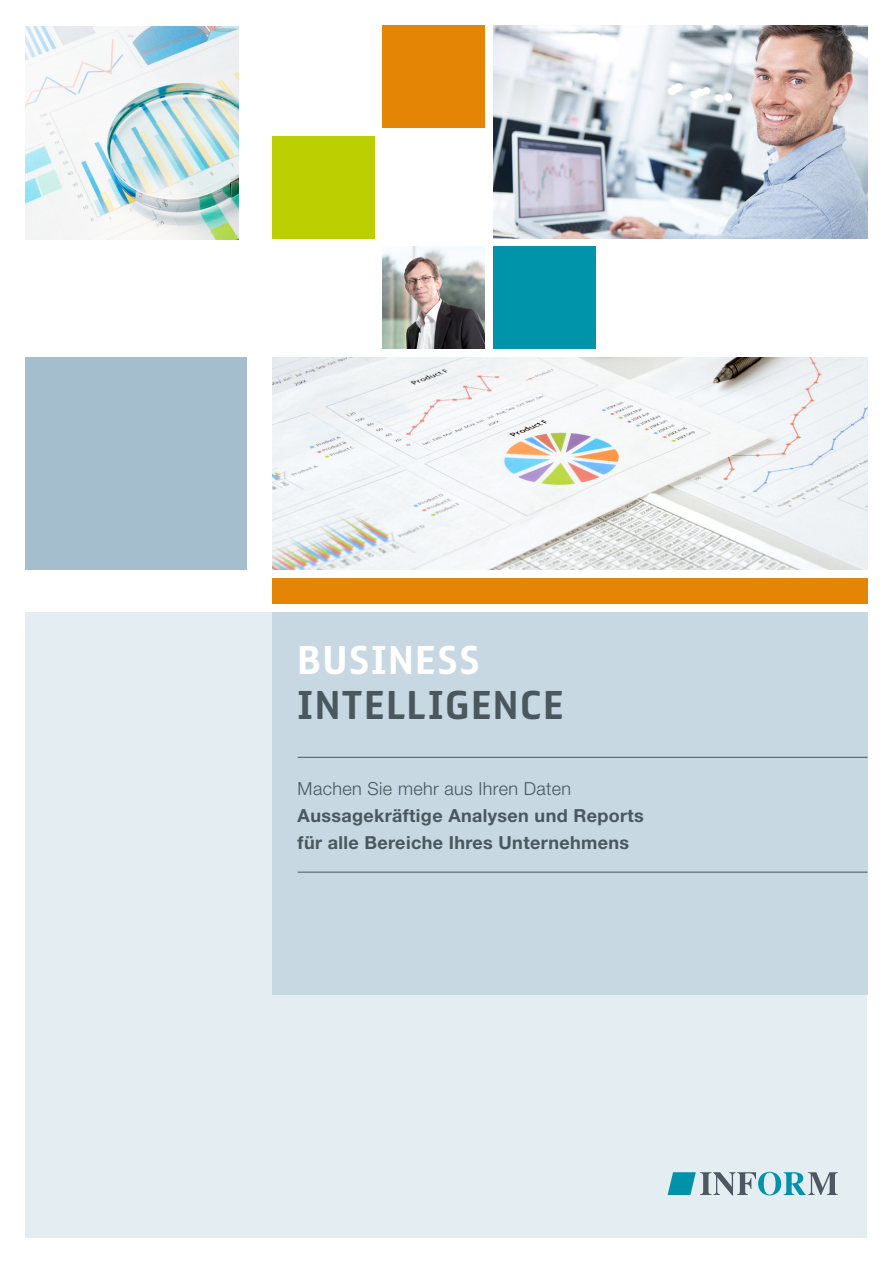
<style>
.page{position:relative;width:893px;height:1263px;background:#fff}
.page>*{position:absolute;margin:0;border:0;box-sizing:border-box;transform-origin:0 0}
.t1{font:700 36px "FS Truman";letter-spacing:.05em;color:#4a575d}
.t2{font:700 36px "FS Truman";letter-spacing:.05em;color:#fff}
.t3{font:700 18px/27px "Helvetica Neue LT Std";letter-spacing:.02em;color:#4a575d}
.t4{font:300 18px "Helvetica Neue LT Std";letter-spacing:.02em;color:#4a575d}
</style>
<div class="page">
<div style="left:26px;top:612px;width:841px;height:625px;background:#e4edf2"></div>
<div style="left:272px;top:612px;width:595px;height:383px;background:#c7d8e2"></div>
<div style="left:272px;top:578px;width:595px;height:26px;background:#e48506"></div>
<hr style="left:298px;top:757px;width:569px;height:1px;background:#4a575d">
<hr style="left:298px;top:872px;width:569px;height:1px;background:#4a575d">
<svg style="left:668px;top:1172px;width:170px;height:23px"></svg>
<div style="left:493px;top:247px;width:102px;height:102px;background:#0094aa"></div>
<div style="left:272px;top:136px;width:102px;height:102px;background:#bccf00"></div>
<div style="left:26px;top:357px;width:221px;height:213px;background:#a5becd"></div>
<img style="left:493px;top:26px;width:374px;height:212px">
<img style="left:383px;top:247px;width:102px;height:102px">
<img style="left:272px;top:357px;width:595px;height:213px">
<img style="left:26px;top:27px;width:212px;height:212px">
<div style="left:383px;top:26px;width:102px;height:102px;background:#e48506"></div>
<p class="t2" style="left:298px;top:629px;width:184px">BUSINESS</p>
<p class="t1" style="left:298px;top:674px;width:267px">INTELLIGENCE</p>
<p class="t4" style="left:298px;top:778px;width:275px">Machen Sie mehr aus Ihren Daten</p>
<p class="t3" style="left:298px;top:802px;width:348px">Aussagekräftige Analysen und Reports für alle Bereiche Ihres Unternehmens</p>
</div>
